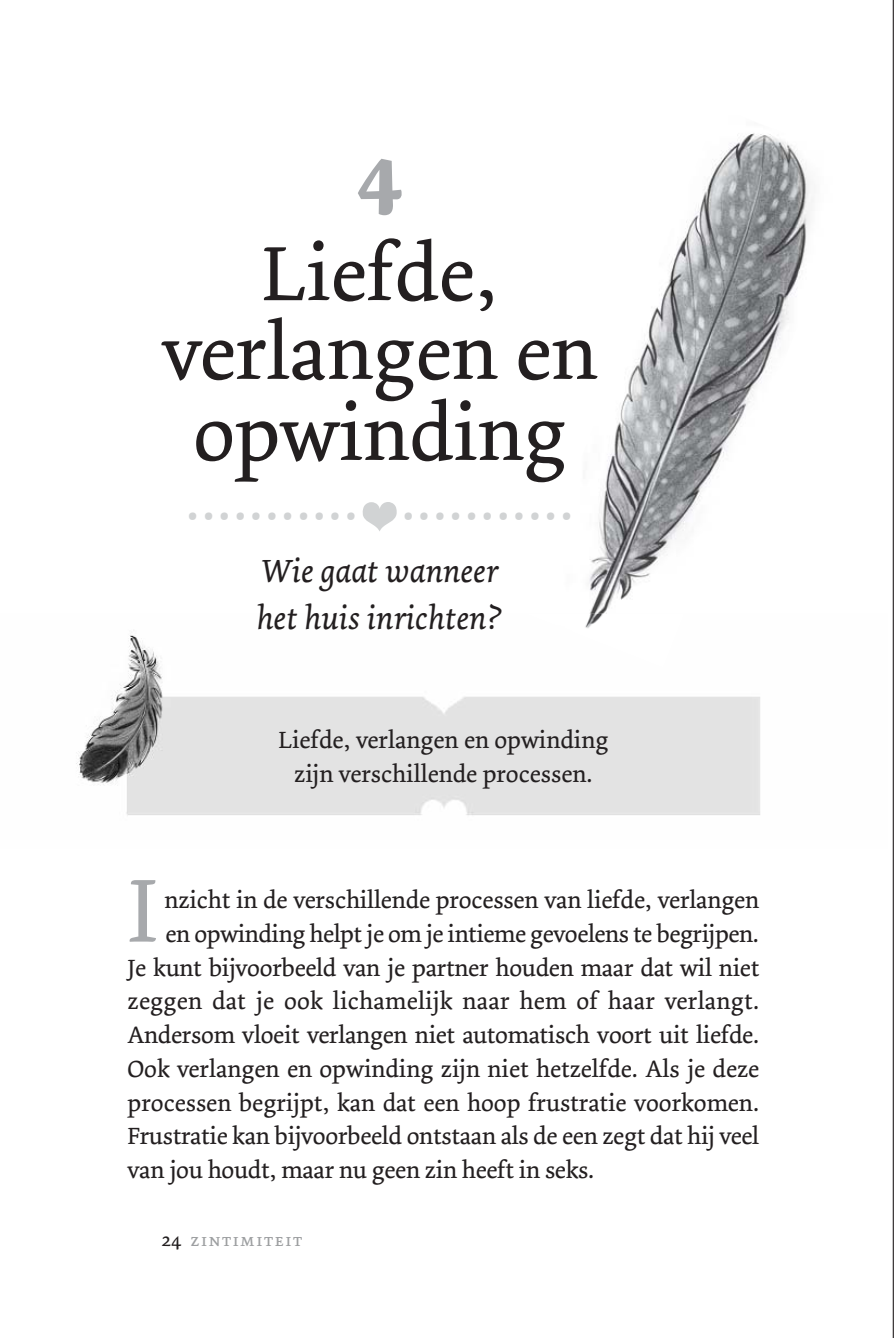
<style>
.page{position:relative;width:894px;height:1338px;background:#fff}
.page>*{position:absolute;margin:0;border:0;box-sizing:border-box;transform-origin:0 0}
.t1{font:94.5px "Dolly";color:#a7a9ac}
.t2{font:81px/79.9px "Dolly";color:#231f20;text-align:center}
.t3{font:700 81px "Dolly";color:#a7a9ac}
.t4{font:42.75px "Dolly";color:#d1d3d4}
.t5{font:italic 33.75px/47.2px "Dolly";color:#231f20}
.t6{font:24.75px/33.8px "Dolly";letter-spacing:-.01em;color:#231f20;text-align:center}
.t7{font:24.75px "Dolly";letter-spacing:.01em;color:#231f20}
.t8{font:18px "Dolly Small Caps";letter-spacing:.045em;color:#9d9fa1}
.s1{font-family:"Dolly";font-size:20.25px;color:#231f20}
</style>
<div class="page">
<img style="left:76px;top:635px;width:684px;height:181px">
<img style="left:589px;top:133px;width:224px;height:480px">
<img style="left:526px;top:613px;width:158px;height:54px">
<svg style="left:362px;top:502px;width:35px;height:29px"></svg>
<hr style="left:892px;top:0;width:1px;height:1337px;background:#231f20">
<h2 class="t3" style="left:356px;top:131px;width:48px">4</h2>
<h2 class="t2" style="left:162px;top:240px;width:437px">Liefde, verlangen en opwinding</h2>
<h3 class="t4" style="left:188px;top:495px;width:384px">••••••••••• •••••••••••</h3>
<h3 class="t5" style="left:257px;top:550px;width:247px">Wie gaat wanneer het huis inrichten?</h3>
<p class="t6" style="left:278px;top:725px;width:331px">Liefde, verlangen en opwinding zijn verschillende processen.</p>
<h1 class="t1" style="left:128px;top:869px;width:31px">I</h1>
<p class="t6" style="left:164px;top:885px;width:596px">nzicht in de verschillende processen van liefde, verlangen</p>
<p class="t6" style="left:165px;top:918px;width:595px">en opwinding helpt je om je intieme gevoelens te begrijpen.</p>
<p class="t6" style="left:128px;top:952px;width:633px">Je kunt bijvoorbeeld van je partner houden maar dat wil niet</p>
<p class="t7" style="left:128px;top:990px;width:633px">zeggen dat je ook lichamelijk naar hem of haar verlangt.</p>
<p class="t6" style="left:128px;top:1020px;width:633px">Andersom vloeit verlangen niet automatisch voort uit liefde.</p>
<p class="t6" style="left:128px;top:1053px;width:633px">Ook verlangen en opwinding zijn niet hetzelfde. Als je deze</p>
<p class="t6" style="left:128px;top:1087px;width:633px">processen begrijpt, kan dat een hoop frustratie voorkomen.</p>
<p class="t6" style="left:128px;top:1121px;width:633px">Frustratie kan bijvoorbeeld ontstaan als de een zegt dat hij veel</p>
<p class="t6" style="left:128px;top:1155px;width:468px">van jou houdt, maar nu geen zin heeft in seks.</p>
<p class="t8" style="left:162px;top:1228px;width:142px"><span class="s1">24</span> zintimiteit</p>
</div>
